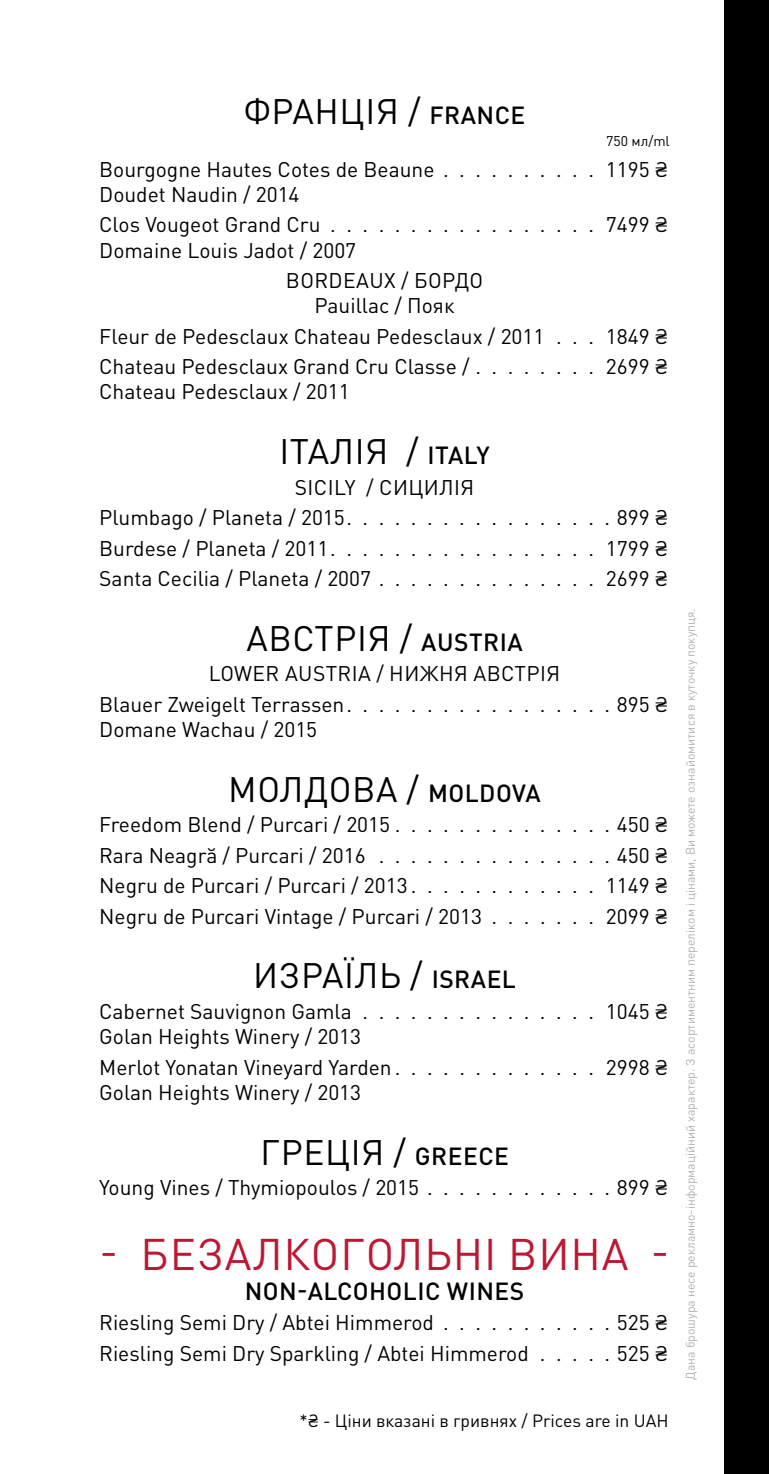
<style>
.page{position:relative;width:769px;height:1474px;background:#fff}
.page>*{position:absolute;margin:0;border:0;box-sizing:border-box;transform-origin:0 0}
.t1{font:43.75px "DIN Pro";letter-spacing:.02em;color:#bd1833}
.t2{font:35px "DIN Pro";letter-spacing:.02em;color:#000}
.t3{font:500 24.5px "DIN Pro";letter-spacing:.02em;color:#000}
.t4{font:21px/30.4px "DIN Pro";color:#000}
.t5{font:17.5px "DIN Pro";color:#000}
.t6{font:14px "DIN Pro";color:#000}
.t7{font:12.25px "DIN Pro";color:#b3b2b2}
.s1{font-weight:500;font-size:24.5px}
</style>
<div class="page">
<div style="left:724px;top:0;width:45px;height:1473px;background:#000"></div>
<h2 class="t2" style="left:244px;top:84px;width:283px">ФРАНЦІЯ / <span class="s1">FRANCE</span></h2>
<p class="t6" style="left:606px;top:130px;width:65px">750 мл/ml</p>
<p class="t4" style="left:99px;top:152px;width:337px">Bourgogne Hautes Cotes de Beaune</p>
<p class="t4" style="left:540px;top:152px;width:130px">. . . . 1195 ₴</p>
<p class="t4" style="left:99px;top:177px;width:223px">Doudet Naudin / 2014<br>Clos Vougeot Grand Cru</p>
<p class="t4" style="left:540px;top:207px;width:130px">. . . . 7499 ₴</p>
<p class="t4" style="left:286px;top:233px;width:199px;text-indent:-187px">Domaine Louis Jadot / 2007<br>BORDEAUX / БОРДО</p>
<p class="t4" style="left:99px;top:288px;width:447px;text-indent:215px">Pauillac / Пояк<br>Fleur de Pedesclaux Chateau Pedesclaux / 2011</p>
<p class="t4" style="left:606px;top:319px;width:64px">1849 ₴</p>
<p class="t4" style="left:99px;top:349px;width:372px">Chateau Pedesclaux Grand Cru Classe /</p>
<p class="t4" style="left:540px;top:349px;width:130px">. . . . 2699 ₴</p>
<p class="t4" style="left:99px;top:374px;width:252px">Chateau Pedesclaux / 2011</p>
<h2 class="t2" style="left:279px;top:424px;width:212px">ІТАЛІЯ / <span class="s1">ITALY</span></h2>
<p class="t4" style="left:99px;top:470px;width:570px;text-indent:196px">SICILY / СИЦИЛІЯ<br>Plumbago / Planeta / 2015 . . . . . . . . . . . . . . . . . 899 ₴ Burdese / Planeta / 2011 . . . . . . . . . . . . . . . . . 1799 ₴ Santa Cecilia / Planeta / 2007</p>
<p class="t4" style="left:540px;top:561px;width:130px">. . . . 2699 ₴</p>
<h2 class="t2" style="left:246px;top:610px;width:278px">АВСТРІЯ / <span class="s1">AUSTRIA</span></h2>
<p class="t4" style="left:99px;top:656px;width:570px;text-align:center">LOWER AUSTRIA / НИЖНЯ АВСТРІЯ<br>Blauer Zweigelt Terrassen . . . . . . . . . . . . . . . . . 895 ₴</p>
<p class="t4" style="left:99px;top:712px;width:219px">Domane Wachau / 2015</p>
<h2 class="t2" style="left:228px;top:761px;width:314px">МОЛДОВА / <span class="s1">MOLDOVA</span></h2>
<p class="t4" style="left:99px;top:807px;width:570px">Freedom Blend / Purcari / 2015 . . . . . . . . . . . . . . 450 ₴<br>Rara Neagră / Purcari / 2016</p>
<p class="t4" style="left:99px;top:837px;width:570px;text-align:justify;text-indent:441px">. . . . . 450 ₴ Negru de Purcari / Purcari / 2013 . . . . . . . . . . . . 1149 ₴ Negru de Purcari Vintage / Purcari / 2013</p>
<p class="t4" style="left:540px;top:898px;width:130px">. . . . 2099 ₴</p>
<h2 class="t2" style="left:253px;top:948px;width:264px">ИЗРАЇЛЬ / <span class="s1">ISRAEL</span></h2>
<p class="t4" style="left:99px;top:994px;width:254px">Cabernet Sauvignon Gamla</p>
<p class="t4" style="left:540px;top:994px;width:130px">. . . . 1045 ₴</p>
<p class="t4" style="left:99px;top:1019px;width:570px">Golan Heights Winery / 2013<br>Merlot Yonatan Vineyard Yarden . . . . . . . . . . . . . 2998 ₴</p>
<p class="t4" style="left:99px;top:1074px;width:263px">Golan Heights Winery / 2013</p>
<h2 class="t2" style="left:260px;top:1124px;width:250px">ГРЕЦІЯ / <span class="s1">GREECE</span></h2>
<p class="t4" style="left:99px;top:1170px;width:321px">Young Vines / Thymiopoulos / 2015</p>
<p class="t4" style="left:540px;top:1170px;width:130px">. . . . . 899 ₴</p>
<h1 class="t1" style="left:99px;top:1219px;width:571px">- БЕЗАЛКОГОЛЬНІ ВИНА -</h1>
<p class="t3" style="left:245px;top:1270px;width:281px">NON-ALCOHOLIC WINES</p>
<p class="t4" style="left:99px;top:1305px;width:336px">Riesling Semi Dry / Abtei Himmerod</p>
<p class="t4" style="left:99px;top:1305px;width:570px;text-align:right">. . . . . 525 ₴<br>Riesling Semi Dry Sparkling / Abtei Himmerod . . . . . 525 ₴</p>
<p class="t5" style="left:299px;top:1406px;width:371px">*₴ - Ціни вказані в гривнях / Prices are in UAH</p>
<p class="t7" style="left:681px;top:1379px;width:772px;rotate:-90deg">Дана брошура несе рекламно-інформаційний характер. З асортиментним переліком і цінами, Ви можете ознайомитися в куточку покупця.</p>
</div>
